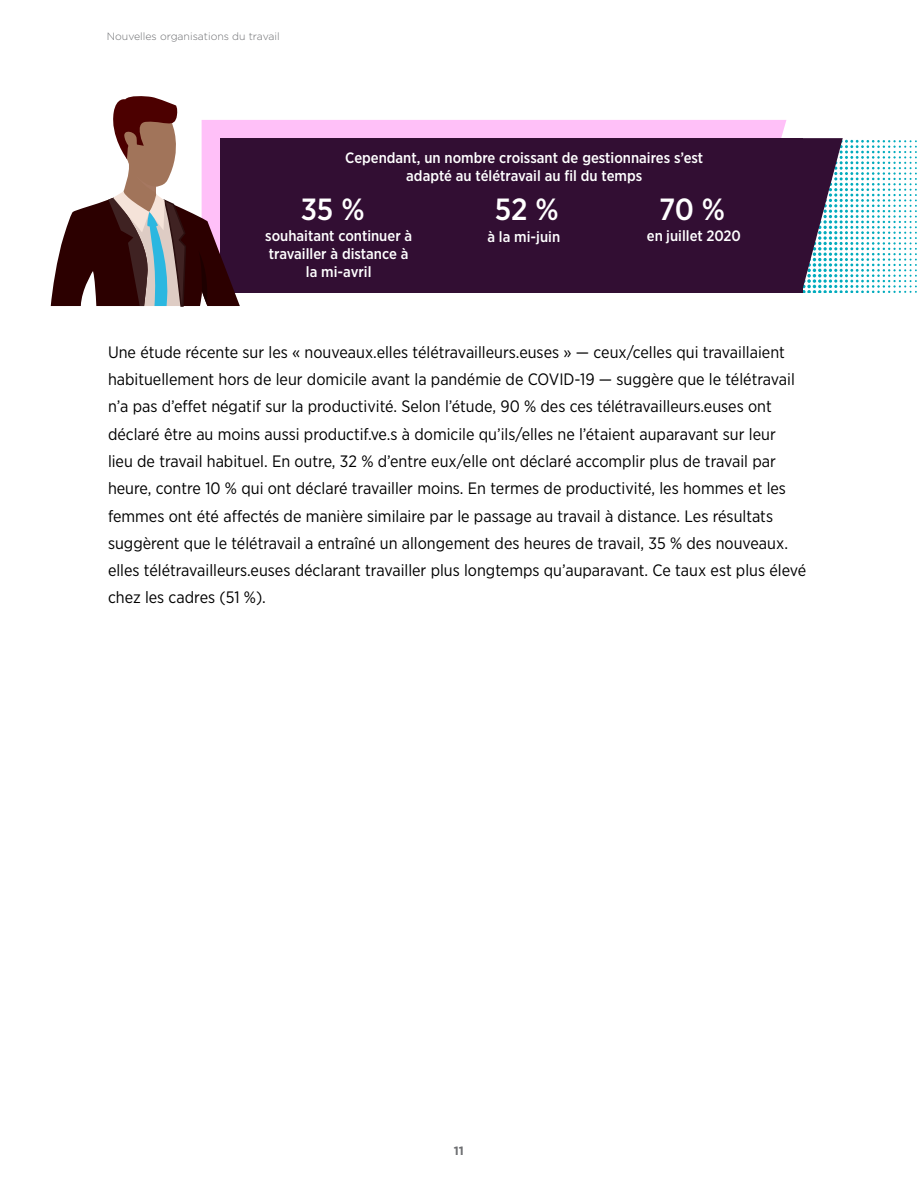
<style>
.page{position:relative;width:918px;height:1188px;background:#fff}
.page>*{position:absolute;margin:0;border:0;box-sizing:border-box;transform-origin:0 0}
.t1{font:500 30.6px "Gotham Narrow";color:#fff}
.t2{font:16.5px/27.3px "Gotham Narrow";color:#000}
.t3{font:500 15px/18px "Gotham Narrow";color:#fff;text-align:center}
.t4{font:700 12px "Gotham";color:#6d6e71}
.t5{font:300 10.5px "Gotham";color:#6d6e71}
</style>
<div class="page">
<div style="left:240px;top:120px;width:546px;height:18px;background:#ffc0f8"></div>
<svg style="left:803px;top:138px;width:114px;height:155px"></svg>
<div style="left:221px;top:138px;width:582px;height:155px;background:#320e33"></div>
<svg style="left:51px;top:96px;width:189px;height:211px"></svg>
<p class="t5" style="left:107px;top:30px;width:174px">Nouvelles organisations du travail</p>
<p class="t3" style="left:345px;top:149px;width:360px">Cependant, un nombre croissant de gestionnaires s’est adapté au télétravail au fi l du temps</p>
<h1 class="t1" style="left:301px;top:189px;width:65px">35 %</h1>
<h1 class="t1" style="left:495px;top:189px;width:65px">52 %</h1>
<h1 class="t1" style="left:659px;top:189px;width:68px">70 %</h1>
<p class="t3" style="left:265px;top:227px;width:149px">souhaitant continuer à travailler à distance à la mi-avril</p>
<p class="t3" style="left:487px;top:228px;width:74px">à la mi-juin</p>
<p class="t3" style="left:647px;top:226px;width:96px">en juillet 2020</p>
<p class="t2" style="left:108px;top:338px;width:700px">Une étude récente sur les « nouveaux.elles télétravailleurs.euses » — ceux/celles qui travaillaient habituellement hors de leur domicile avant la pandémie de COVID-19 — suggère que le télétravail n’a pas d’effet négatif sur la productivité. Selon l’étude, 90 % des ces télétravailleurs.euses ont déclaré être au moins aussi productif.ve.s à domicile qu’ils/elles ne l’étaient auparavant sur leur<br>lieu de travail habituel. En outre, 32 % d’entre eux/elle ont déclaré accomplir plus de travail par heure, contre 10 % qui ont déclaré travailler moins. En termes de productivité, les hommes et les femmes ont été affectés de manière similaire par le passage au travail à distance. Les résultats suggèrent que le télétravail a entraîné un allongement des heures de travail, 35 % des nouveaux. elles télétravailleurs.euses déclarant travailler plus longtemps qu’auparavant. Ce taux est plus élevé chez les cadres (51 %).</p>
<p class="t4" style="left:454px;top:1143px;width:12px">11</p>
</div>
